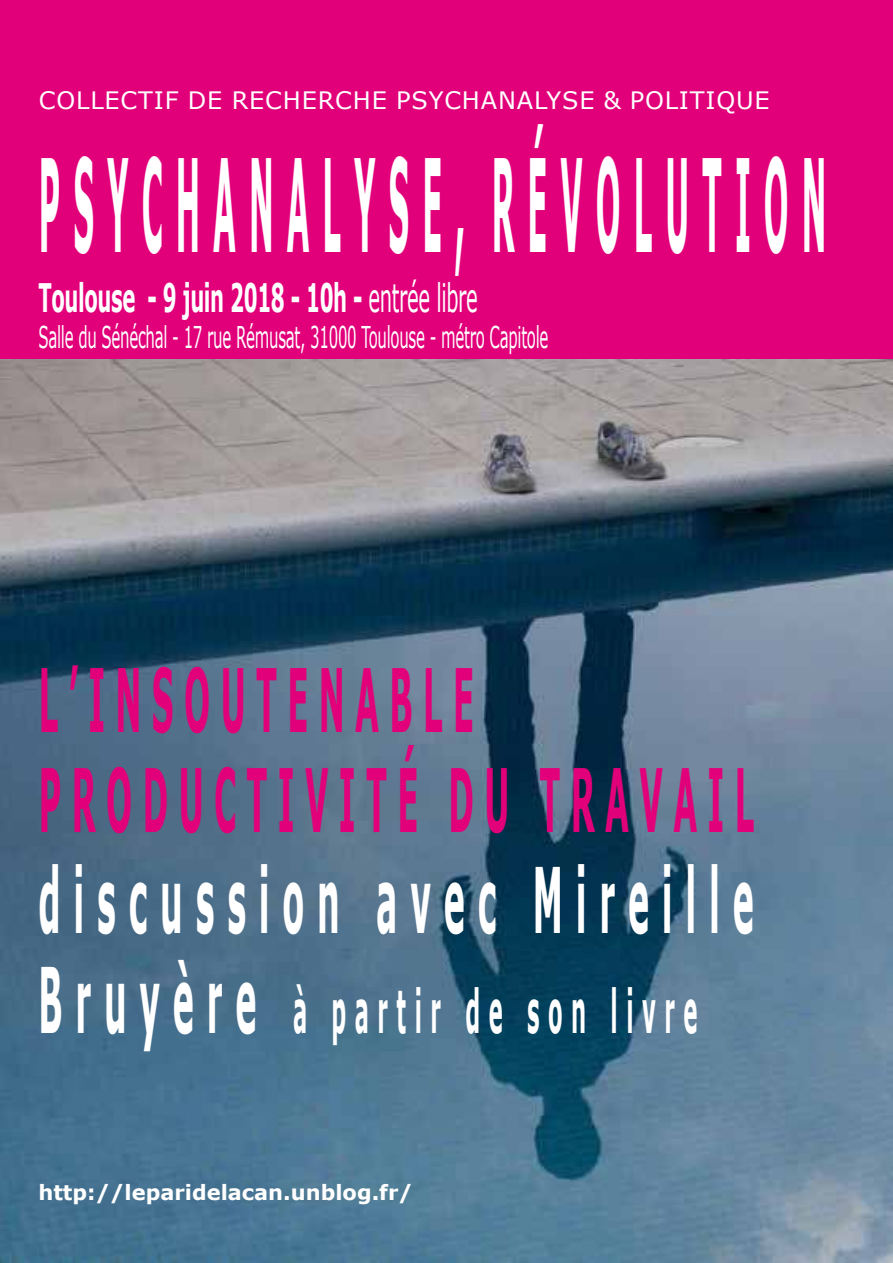
<style>
.page{position:relative;width:893px;height:1263px;background:#e2007a}
.page>*{position:absolute;margin:0;border:0;box-sizing:border-box;transform-origin:0 0}
.t1{font:700 127.8px "Verdana";letter-spacing:.445em;color:#fff;scale:.23 1}
.t2{font:700 90px "Verdana";letter-spacing:.4em;color:#fff;scale:.35 1}
.t3{font:700 87px/100.5px "Verdana";letter-spacing:.335em;color:#e2007a;scale:.35 1}
.t4{font:700 60px "Verdana";color:#fff;scale:.35 1}
.t5{font:700 39.3px "Verdana";letter-spacing:-.02em;color:#fff;scale:.5 1}
.t6{font:30px "Verdana";letter-spacing:-.02em;color:#fff;scale:.5 1}
.t7{font:24px "Verdana";letter-spacing:.035em;color:#fff}
.t8{font:700 21px "Verdana";color:#fff}
.s1{font-weight:400}
.s2{font-size:90px}
</style>
<div class="page">
<img style="left:0;top:359px;width:893px;height:904px">
<p class="t7" style="left:39px;top:84px;width:732px">Collectif de Recherche Psychanalyse &amp; Politique</p>
<h1 class="t1" style="left:39px;top:115px;width:3425px">Psychanalyse, Révolution</h1>
<h3 class="t5" style="left:38px;top:270px;width:880px">Toulouse - 9 juin 2018 - 10h - <span class="s1">entrée libre</span></h3>
<p class="t6" style="left:38px;top:316px;width:1022px">Salle du Sénéchal - 17 rue Rémusat, 31000 Toulouse - métro Capitole</p>
<h3 class="t3" style="left:39px;top:648px;width:2045px">L’insoutenable<br>pr oductivité du tr avail</h3>
<h2 class="t2" style="left:38px;top:836px;width:2046px">discussion avec Mireille</h2>
<h3 class="t4" style="left:38px;top:969px;width:1885px"><span class="s2">B ruyère</span> à partir de son livre</h3>
<p class="t8" style="left:38px;top:1177px;width:376px">http://leparidelacan.unblog.fr/</p>
</div>
